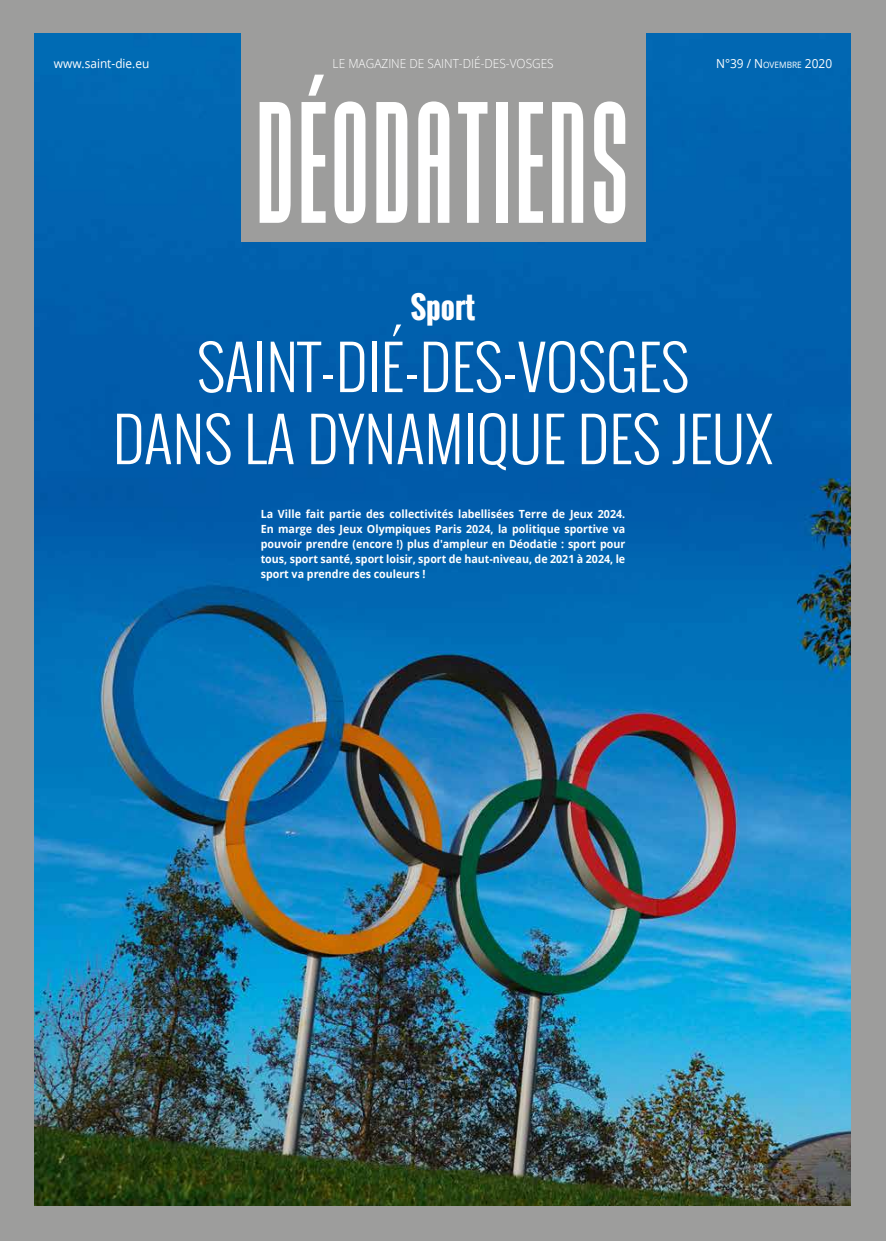
<style>
.page{position:relative;width:886px;height:1241px;background:#fff}
.page>*{position:absolute;margin:0;border:0;box-sizing:border-box;transform-origin:0 0}
.t1{font:300 60px/72px "Oswald";color:#fff;text-align:center}
.t2{font:700 30px "Oswald";color:#fff}
.t3{font:300 12.5px "Open Sans";color:#fff;scale:.95 1}
.t4{font:12.5px "Open Sans";color:#fff;scale:.95 1}
.t5{font:12.5px "Open Sans";color:#fff;scale:.95 1}
.t6{font:700 11.25px/15px "Open Sans";color:#fff;text-align:justify;scale:.95 1}
.s1{font-size:8.75px}
</style>
<div class="page">
<div style="left:0;top:0;width:886px;height:1240px;background:#9d9d9c"></div>
<img style="left:35px;top:34px;width:815px;height:1171px">
<div style="left:241px;top:0;width:404px;height:241px;background:#9d9d9c"></div>
<svg style="left:260px;top:102px;width:31px;height:121px"></svg>
<svg style="left:301px;top:75px;width:25px;height:148px"></svg>
<svg style="left:334px;top:101px;width:31px;height:122px"></svg>
<svg style="left:376px;top:102px;width:31px;height:121px"></svg>
<svg style="left:418px;top:101px;width:31px;height:122px"></svg>
<svg style="left:458px;top:102px;width:29px;height:121px"></svg>
<div style="left:496px;top:102px;width:12px;height:121px;background:#fff"></div>
<svg style="left:519px;top:102px;width:24px;height:121px"></svg>
<svg style="left:552px;top:102px;width:31px;height:121px"></svg>
<svg style="left:594px;top:101px;width:31px;height:122px"></svg>
<p class="t5" style="left:54px;top:54px;width:102px">www.saint-die.eu</p>
<p class="t3" style="left:333px;top:54px;width:234px">LE MAGAZINE DE SAINT-DIÉ-DES-VOSGES</p>
<p class="t4" style="left:716px;top:54px;width:124px">N°39 / N<span class="s1">OVEMBRE</span> 2020</p>
<h2 class="t2" style="left:411px;top:284px;width:66px">Sport</h2>
<h1 class="t1" style="left:113px;top:331px;width:662px">SAINT-DIÉ-DES-VOSGES<br>DANS LA DYNAMIQUE DES JEUX</h1>
<p class="t6" style="left:261px;top:506px;width:385px">La Ville fait partie des collectivités labellisées Terre de Jeux 2024.<br>En marge des Jeux Olympiques Paris 2024, la politique sportive va pouvoir prendre (encore !) plus d'ampleur en Déodatie : sport pour tous, sport santé, sport loisir, sport de haut-niveau, de 2021 à 2024, le sport va prendre des couleurs !</p>
</div>
